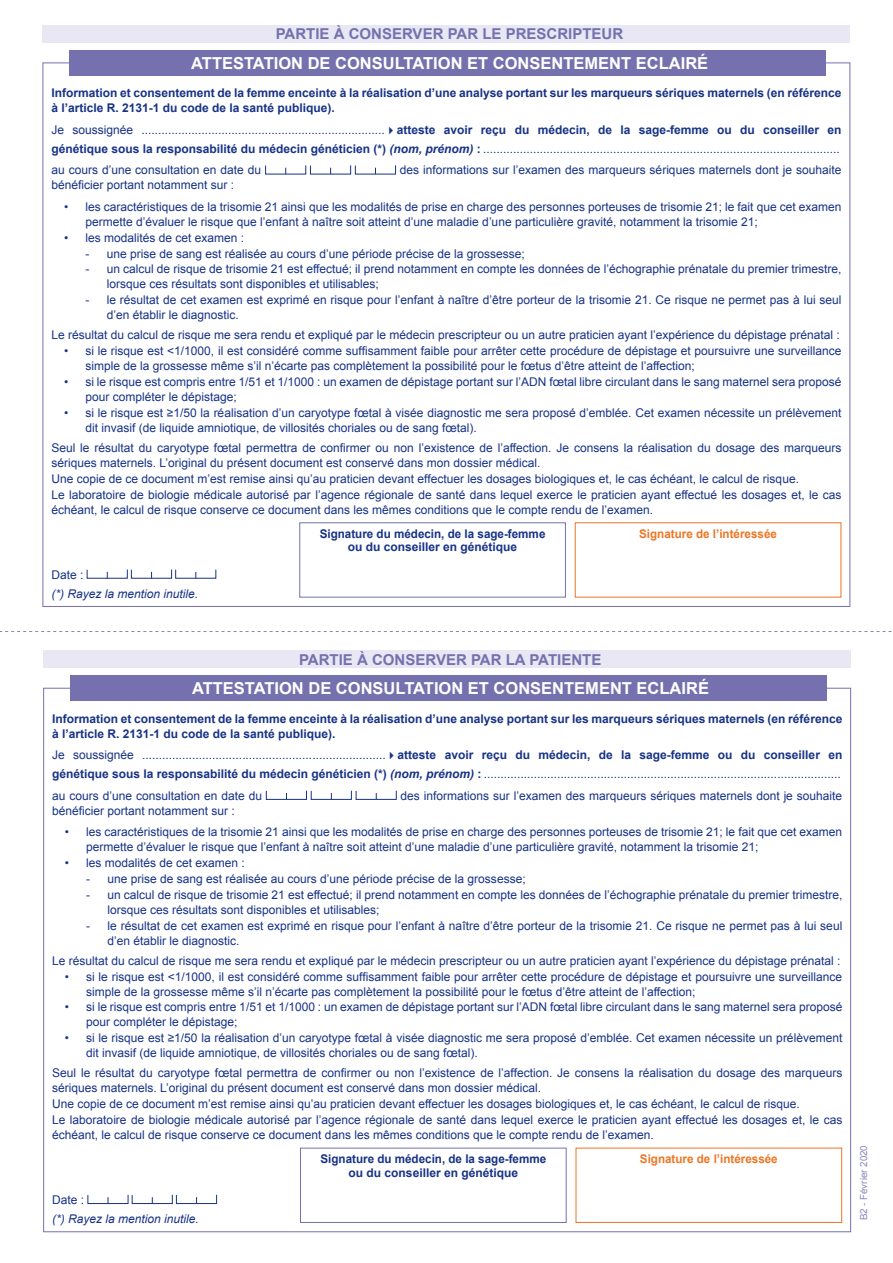
<style>
.page{position:relative;width:893px;height:1263px;background:#fff}
.page>*{position:absolute;margin:0;border:0;box-sizing:border-box;transform-origin:0 0}
.t1{font:700 16.5px "Arial";color:#fff}
.t2{font:700 15px "Arial";color:#7471ae}
.t3{font:12px/15px "Arial";color:#173286}
.t4{font:700 12px/15px "Arial";color:#173286}
.t5{font:italic 12px "Arial";color:#173286}
.t6{font:700 12px "Arial";color:#ec7624}
.t7{font:9.75px "Arial";color:#8986bb}
.s1{font-weight:700}
.s2{font-weight:700;font-style:italic}
</style>
<div class="page">
<div style="left:69px;top:50px;width:757px;height:25px;background:#7471ae"></div>
<div style="left:43px;top:25px;width:807px;height:18px;background:#e8e7f3"></div>
<div style="left:70px;top:675px;width:757px;height:25px;background:#7471ae"></div>
<div style="left:266px;top:790px;width:41px;height:10px;border:1px solid #173286"></div>
<div style="left:311px;top:790px;width:41px;height:10px;border:1px solid #173286"></div>
<div style="left:356px;top:790px;width:41px;height:10px;border:1px solid #173286"></div>
<div style="left:87px;top:1194px;width:41px;height:10px;border:1px solid #173286"></div>
<div style="left:132px;top:1194px;width:41px;height:10px;border:1px solid #173286"></div>
<div style="left:176px;top:1194px;width:41px;height:10px;border:1px solid #173286"></div>
<div style="left:43px;top:651px;width:808px;height:17px;background:#e8e7f3"></div>
<div style="left:300px;top:1148px;width:267px;height:75px;border:1px solid #7471ae"></div>
<div style="left:576px;top:1148px;width:266px;height:75px;border:1px solid #ec7624"></div>
<svg style="left:0;top:631px;width:892px;height:1px"></svg>
<div style="left:299px;top:522px;width:267px;height:75px;border:1px solid #7471ae"></div>
<p class="t2" style="left:276px;top:24px;width:349px">PARTIE À CONSERVER PAR LE PRESCRIPTEUR</p>
<h1 class="t1" style="left:191px;top:52px;width:518px">ATTESTATION DE CONSULTATION ET CONSENTEMENT ECLAIRÉ</h1>
<p class="t4" style="left:51px;top:86px;width:792px">Information et consentement de la femme enceinte à la réalisation d’une analyse portant sur les marqueurs sériques maternels (en référence à l’article R. 2131-1 du code de la santé publique).</p>
<p class="t3" style="left:51px;top:120px;width:792px;line-height:19.5px">Je soussignée .........................................................................✔<span class="s1">atteste avoir reçu du médecin, de la sage-femme ou du conseiller en génétique sous la responsabilité du médecin généticien (*)</span> <span class="s2">(nom, prénom)</span> <span class="s1">:</span> ...........................................................................................................</p>
<p class="t3" style="left:51px;top:163px;width:211px">au cours d’une consultation en date du</p>
<p class="t3" style="left:400px;top:163px;width:443px">des informations sur l’examen des marqueurs sériques maternels dont je souhaite</p>
<p class="t3" style="left:51px;top:178px;width:184px">bénéficier portant notamment sur :</p>
<p class="t3" style="left:85px;top:199px;width:758px;text-indent:-21px">• les caractéristiques de la trisomie 21 ainsi que les modalités de prise en charge des personnes porteuses de trisomie 21; le fait que cet examen permette d’évaluer le risque que l’enfant à naître soit atteint d’une maladie d’une particulière gravité, notamment la trisomie 21;</p>
<p class="t3" style="left:64px;top:230px;width:181px">• les modalités de cet examen :</p>
<p class="t3" style="left:85px;top:246px;width:441px">- une prise de sang est réalisée au cours d’une période précise de la grossesse;</p>
<p class="t3" style="left:107px;top:262px;width:736px;text-indent:-21px">- un calcul de risque de trisomie 21 est effectué; il prend notamment en compte les données de l’échographie prénatale du premier trimestre, lorsque ces résultats sont disponibles et utilisables;</p>
<p class="t3" style="left:107px;top:293px;width:736px;text-indent:-21px">- le résultat de cet examen est exprimé en risque pour l’enfant à naître d’être porteur de la trisomie 21. Ce risque ne permet pas à lui seul d’en établir le diagnostic.</p>
<p class="t3" style="left:51px;top:328px;width:790px">Le résultat du calcul de risque me sera rendu et expliqué par le médecin prescripteur ou un autre praticien ayant l’expérience du dépistage prénatal :</p>
<p class="t3" style="left:85px;top:344px;width:758px;text-indent:-21px">• si le risque est &lt;1/1000, il est considéré comme suffisamment faible pour arrêter cette procédure de dépistage et poursuivre une surveillance simple de la grossesse même s’il n’écarte pas complètement la possibilité pour le fœtus d’être atteint de l’affection;</p>
<p class="t3" style="left:85px;top:374px;width:758px;text-indent:-21px">• si le risque est compris entre 1/51 et 1/1000 : un examen de dépistage portant sur l’ADN fœtal libre circulant dans le sang maternel sera proposé pour compléter le dépistage;</p>
<p class="t3" style="left:85px;top:405px;width:758px;text-indent:-21px">• si le risque est ≥1/50 la réalisation d’un caryotype fœtal à visée diagnostic me sera proposé d’emblée. Cet examen nécessite un prélèvement dit invasif (de liquide amniotique, de villosités choriales ou de sang fœtal).</p>
<p class="t3" style="left:51px;top:440px;width:792px;line-height:15.5px">Seul le résultat du caryotype fœtal permettra de confirmer ou non l’existence de l’affection. Je consens la réalisation du dosage des marqueurs sériques maternels. L’original du présent document est conservé dans mon dossier médical.<br>Une copie de ce document m’est remise ainsi qu’au praticien devant effectuer les dosages biologiques et, le cas échéant, le calcul de risque.<br>Le laboratoire de biologie médicale autorisé par l’agence régionale de santé dans lequel exerce le praticien ayant effectué les dosages et, le cas échéant, le calcul de risque conserve ce document dans les mêmes conditions que le compte rendu de l’examen.</p>
<p class="t3" style="left:51px;top:567px;width:34px">Date :</p>
<p class="t5" style="left:51px;top:586px;width:148px">(*) Rayez la mention inutile.</p>
<p class="t4" style="left:320px;top:527px;width:227px;line-height:13.5px;text-align:center">Signature du médecin, de la sage-femme ou du conseiller en génétique</p>
<p class="t6" style="left:639px;top:526px;width:139px">Signature de l’intéressée</p>
<p class="t2" style="left:299px;top:649px;width:304px">PARTIE À CONSERVER PAR LA PATIENTE</p>
<h1 class="t1" style="left:192px;top:677px;width:518px">ATTESTATION DE CONSULTATION ET CONSENTEMENT ECLAIRÉ</h1>
<p class="t4" style="left:52px;top:711px;width:792px">Information et consentement de la femme enceinte à la réalisation d’une analyse portant sur les marqueurs sériques maternels (en référence à l’article R. 2131-1 du code de la santé publique).</p>
<p class="t3" style="left:52px;top:745px;width:792px;line-height:19.5px">Je soussignée .........................................................................✔<span class="s1">atteste avoir reçu du médecin, de la sage-femme ou du conseiller en génétique sous la responsabilité du médecin généticien (*)</span> <span class="s2">(nom, prénom)</span> <span class="s1">:</span> ...........................................................................................................</p>
<p class="t3" style="left:52px;top:788px;width:211px">au cours d’une consultation en date du</p>
<p class="t3" style="left:401px;top:788px;width:443px">des informations sur l’examen des marqueurs sériques maternels dont je souhaite</p>
<p class="t3" style="left:52px;top:803px;width:184px">bénéficier portant notamment sur :</p>
<p class="t3" style="left:86px;top:824px;width:758px;text-indent:-21px">• les caractéristiques de la trisomie 21 ainsi que les modalités de prise en charge des personnes porteuses de trisomie 21; le fait que cet examen permette d’évaluer le risque que l’enfant à naître soit atteint d’une maladie d’une particulière gravité, notamment la trisomie 21;</p>
<p class="t3" style="left:65px;top:855px;width:181px">• les modalités de cet examen :</p>
<p class="t3" style="left:86px;top:871px;width:441px">- une prise de sang est réalisée au cours d’une période précise de la grossesse;</p>
<p class="t3" style="left:107px;top:887px;width:736px;text-indent:-21px">- un calcul de risque de trisomie 21 est effectué; il prend notamment en compte les données de l’échographie prénatale du premier trimestre, lorsque ces résultats sont disponibles et utilisables;</p>
<p class="t3" style="left:107px;top:918px;width:736px;text-indent:-21px">- le résultat de cet examen est exprimé en risque pour l’enfant à naître d’être porteur de la trisomie 21. Ce risque ne permet pas à lui seul d’en établir le diagnostic.</p>
<p class="t3" style="left:52px;top:953px;width:790px">Le résultat du calcul de risque me sera rendu et expliqué par le médecin prescripteur ou un autre praticien ayant l’expérience du dépistage prénatal :</p>
<p class="t3" style="left:86px;top:969px;width:758px;text-indent:-21px">• si le risque est &lt;1/1000, il est considéré comme suffisamment faible pour arrêter cette procédure de dépistage et poursuivre une surveillance simple de la grossesse même s’il n’écarte pas complètement la possibilité pour le fœtus d’être atteint de l’affection;</p>
<p class="t3" style="left:86px;top:1000px;width:758px;text-indent:-21px">• si le risque est compris entre 1/51 et 1/1000 : un examen de dépistage portant sur l’ADN fœtal libre circulant dans le sang maternel sera proposé pour compléter le dépistage;</p>
<p class="t3" style="left:86px;top:1031px;width:758px;text-indent:-21px">• si le risque est ≥1/50 la réalisation d’un caryotype fœtal à visée diagnostic me sera proposé d’emblée. Cet examen nécessite un prélèvement dit invasif (de liquide amniotique, de villosités choriales ou de sang fœtal).</p>
<p class="t3" style="left:52px;top:1065px;width:792px;line-height:15.5px">Seul le résultat du caryotype fœtal permettra de confirmer ou non l’existence de l’affection. Je consens la réalisation du dosage des marqueurs sériques maternels. L’original du présent document est conservé dans mon dossier médical.<br>Une copie de ce document m’est remise ainsi qu’au praticien devant effectuer les dosages biologiques et, le cas échéant, le calcul de risque.<br>Le laboratoire de biologie médicale autorisé par l’agence régionale de santé dans lequel exerce le praticien ayant effectué les dosages et, le cas échéant, le calcul de risque conserve ce document dans les mêmes conditions que le compte rendu de l’examen.</p>
<p class="t3" style="left:52px;top:1192px;width:34px">Date :</p>
<p class="t5" style="left:52px;top:1211px;width:148px">(*) Rayez la mention inutile.</p>
<p class="t4" style="left:320px;top:1152px;width:227px;line-height:13.5px;text-align:center">Signature du médecin, de la sage-femme ou du conseiller en génétique</p>
<p class="t6" style="left:640px;top:1151px;width:139px">Signature de l’intéressée</p>
<p class="t7" style="left:857px;top:1220px;width:77px;rotate:-90deg">B2 - Février 2020</p>
</div>
